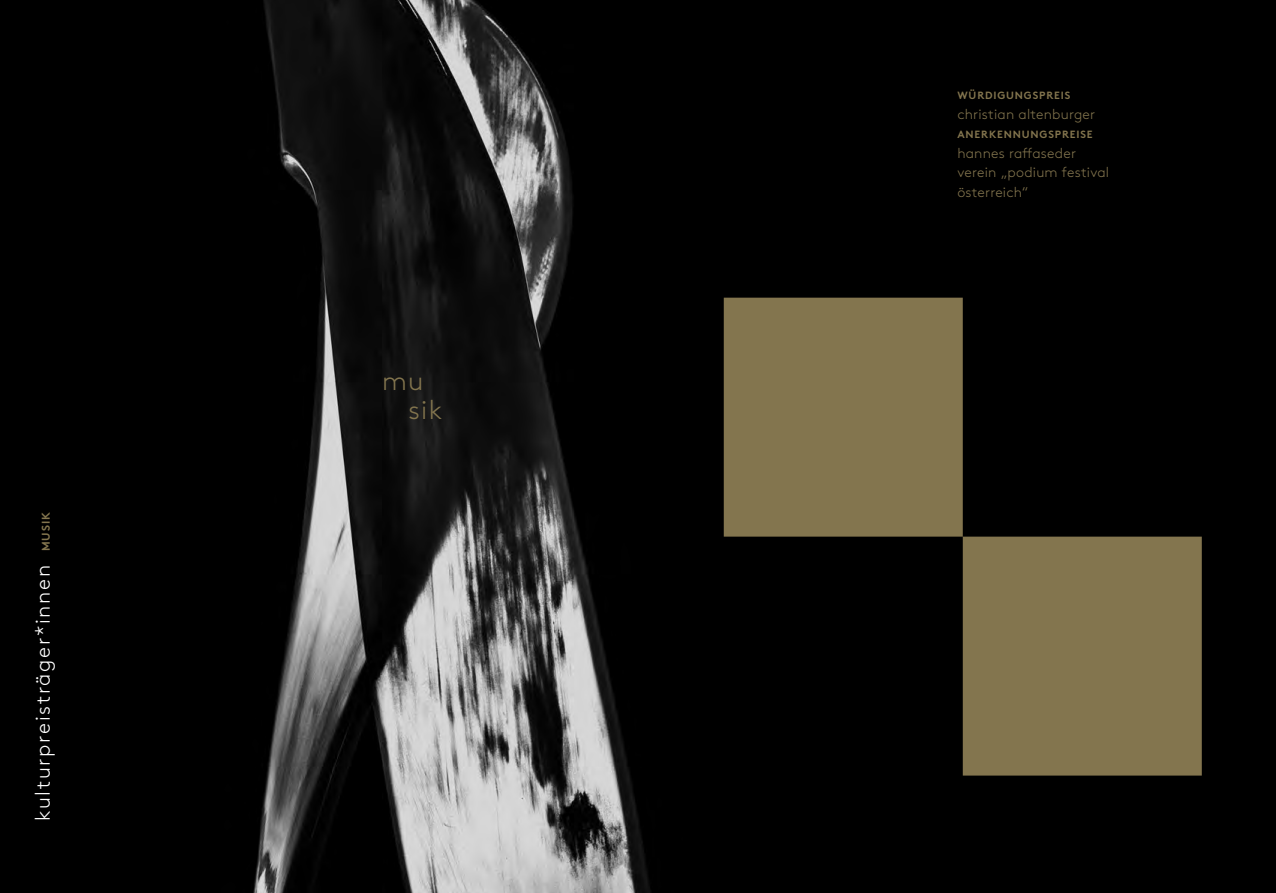
<style>
.page{position:relative;width:1276px;height:893px;background:#fff}
.page>*{position:absolute;margin:0;border:0;box-sizing:border-box;transform-origin:0 0}
.t1{font:300 27px/28.5px "Brown";color:#83754e}
.t2{font:300 21px "Brown";letter-spacing:.08em;color:#fff}
.t3{font:300 14.25px/19.5px "Brown";letter-spacing:.015em;color:#83754e}
.t4{font:700 10.5px "Brown";letter-spacing:.08em;color:#83754e}
.s1{font-weight:700;font-size:11.25px;color:#83754e}
</style>
<div class="page">
<img style="left:0;top:0;width:1276px;height:893px">
<svg style="left:724px;top:298px;width:477px;height:478px;background:#413a26"></svg>
<h2 class="t2" style="left:27px;top:821px;width:310px;rotate:-90deg">kulturpreisträger*innen <span class="s1">MUSIK</span></h2>
<h1 class="t1" style="left:408px;top:364px;width:35px;text-indent:-26px">mu sik</h1>
<p class="t4" style="left:957px;top:87px;width:115px">WÜRDIGUNGSPREIS</p>
<p class="t3" style="left:957px;top:103px;width:139px">christian altenburger</p>
<p class="t4" style="left:957px;top:126px;width:137px">ANERKENNUNGSPREISE</p>
<p class="t3" style="left:957px;top:142px;width:153px">hannes raffaseder verein „podium festival österreich“</p>
</div>
